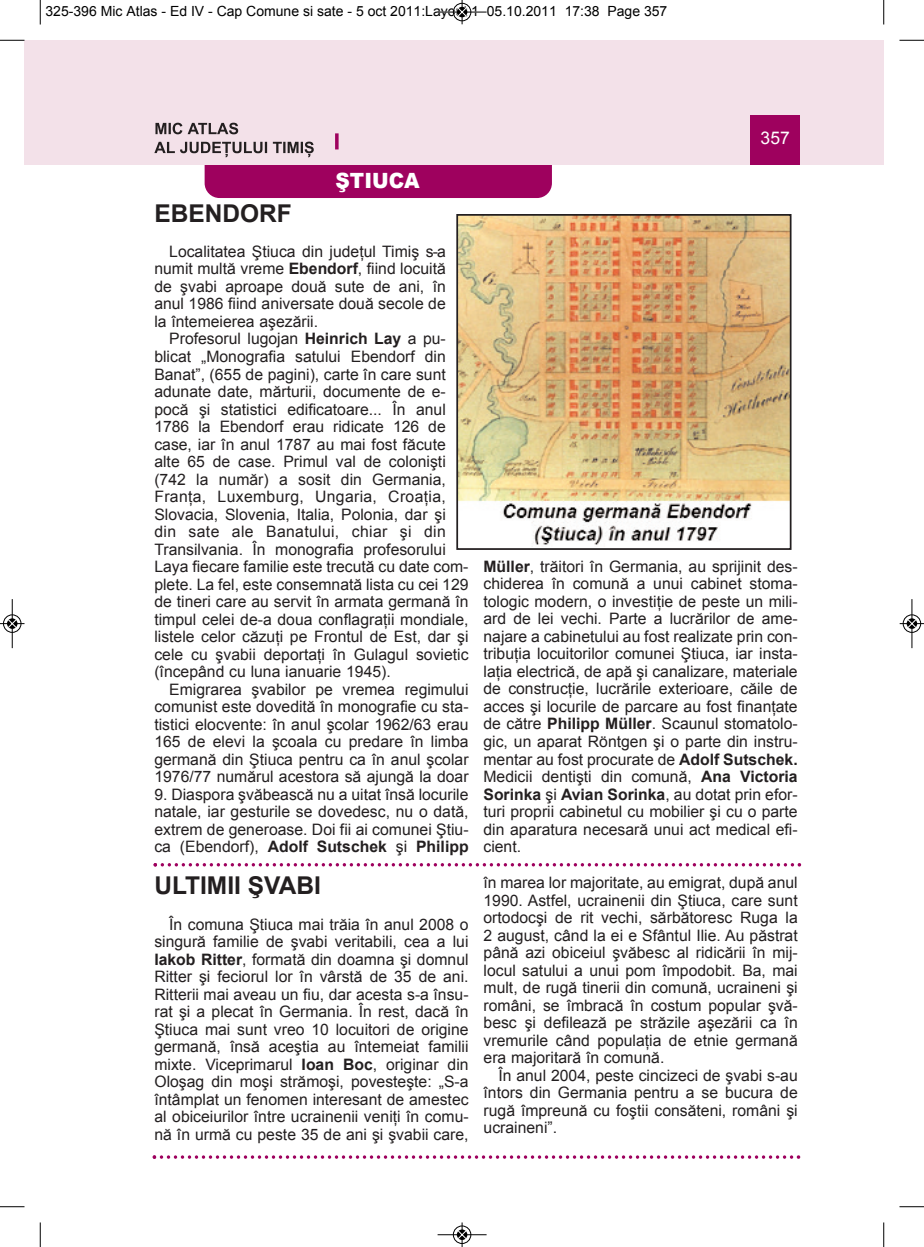
<style>
.page{position:relative;width:924px;height:1247px;background:#fff}
.page>*{position:absolute;margin:0;border:0;box-sizing:border-box;transform-origin:0 0}
.t1{font:700 24.5px "Arial";color:#231f20}
.t2{font:900 21px "Arial";color:#fff;scale:.95 1}
.t3{font:17.5px "Arial";color:#fff}
.t4{font:15.75px/17.5px "Arial";color:#231f20;text-align:justify}
.t5{font:14px "Arial";color:#000}
.s1{font-weight:700}
</style>
<div class="page">
<div style="left:205px;top:135px;width:347px;height:63px;background:#9e015e;border-radius:15px"></div>
<div style="left:40px;top:40px;width:844px;height:124px;background:#f3e1e9"></div>
<div style="left:750px;top:115px;width:50px;height:49px;background:#9e015e"></div>
<svg style="left:335px;top:133px;width:4px;height:16px"></svg>
<div style="left:24px;top:40px;width:16px;height:124px;background:#f3e1e9"></div>
<svg style="left:155px;top:123px;width:83px;height:11px"></svg>
<svg style="left:154px;top:142px;width:160px;height:15px"></svg>
<img style="left:459px;top:217px;width:329px;height:328px">
<div style="left:456px;top:214px;width:335px;height:336px;border:2px solid #231f20"></div>
<svg style="left:153px;top:863px;width:648px;height:3px"></svg>
<svg style="left:153px;top:1155px;width:647px;height:3px"></svg>
<svg style="left:40px;top:0;width:1px;height:24px"></svg>
<svg style="left:0;top:40px;width:24px;height:1px"></svg>
<svg style="left:883px;top:0;width:1px;height:24px"></svg>
<svg style="left:899px;top:40px;width:25px;height:1px"></svg>
<svg style="left:40px;top:1222px;width:1px;height:24px"></svg>
<svg style="left:0;top:1206px;width:24px;height:1px"></svg>
<svg style="left:883px;top:1222px;width:1px;height:24px"></svg>
<svg style="left:899px;top:1206px;width:25px;height:1px"></svg>
<hr style="left:438px;top:12px;width:48px;height:1px;background:#000">
<div style="left:453px;top:3px;width:18px;height:18px;border:1px solid #000;border-radius:50%"></div>
<svg style="left:458px;top:0;width:8px;height:24px"></svg>
<hr style="left:438px;top:1234px;width:48px;height:1px;background:#000">
<div style="left:453px;top:1225px;width:18px;height:18px;border:1px solid #000;border-radius:50%"></div>
<svg style="left:458px;top:1222px;width:8px;height:24px"></svg>
<div style="left:3px;top:614px;width:19px;height:19px;border:1px solid #fff;border-radius:50%"></div>
<hr style="left:12px;top:599px;width:1px;height:49px;background:#000">
<div style="left:3px;top:614px;width:18px;height:18px;border:1px solid #000;border-radius:50%"></div>
<svg style="left:0;top:619px;width:24px;height:9px"></svg>
<div style="left:902px;top:614px;width:19px;height:19px;border:1px solid #fff;border-radius:50%"></div>
<hr style="left:911px;top:599px;width:1px;height:49px;background:#000">
<div style="left:903px;top:614px;width:18px;height:18px;border:1px solid #000;border-radius:50%"></div>
<svg style="left:900px;top:619px;width:24px;height:9px"></svg>
<p class="t5" style="left:46px;top:3px;width:623px">325-396 Mic Atlas - Ed IV - Cap Comune si sate - 5 oct 2011:Layout 1 05.10.2011 17:38 Page 357</p>
<h2 class="t2" style="left:335px;top:165px;width:90px">ŞTIUCA</h2>
<p class="t3" style="left:760px;top:128px;width:31px">357</p>
<h1 class="t1" style="left:154px;top:200px;width:139px">EBENDORF</h1>
<p class="t4" style="left:154px;top:243px;width:293px;text-indent:15px">Localitatea Ştiuca din judeţul Timiş s-a numit multă vreme <span class="s1">Ebendorf</span>, fiind locuită de şvabi aproape două sute de ani, în anul 1986 fiind aniversate două secole de la întemeierea aşezării.</p>
<p class="t4" style="left:154px;top:330px;width:316px;text-align:left;text-indent:15px">Profesorul lugojan <span class="s1">Heinrich Lay</span> a pu&shy;blicat „Monografia satului Ebendorf din Banat”, (655 de pagini), carte în care sunt adunate date, mărturii, documente de e&shy;pocă şi statistici edificatoare... În anul 1786 la Ebendorf erau ridicate 126 de case, iar în anul 1787 au mai fost făcute alte 65 de case. Primul val de colonişti (742 la număr) a sosit din Germania, Franţa, Luxemburg, Ungaria, Croaţia, Slovacia, Slovenia, Italia, Polonia, dar şi din sate ale Banatului, chiar şi din Transilvania. În monografia profesorului Laya fiecare familie este trecută cu date com&shy;plete. La fel, este consemnată lista cu cei 129 de tineri care au servit în armata germană în timpul celei de-a doua conflagraţii mondiale, listele celor căzuţi pe Frontul de Est, dar şi cele cu şvabii deportaţi în Gulagul sovietic (începând cu luna ianuarie 1945).</p>
<p class="t4" style="left:154px;top:680px;width:316px;text-indent:15px">Emigrarea şvabilor pe vremea regimului comunist este dovedită în monografie cu sta&shy;tistici elocvente: în anul şcolar 1962/63 erau 165 de elevi la şcoala cu predare în limba germană din Ştiuca pentru ca în anul şcolar 1976/77 numărul acestora să ajungă la doar</p>
<p class="t4" style="left:154px;top:785px;width:316px">9. Diaspora şvăbească nu a uitat însă locurile natale, iar gesturile se dovedesc, nu o dată, extrem de generoase. Doi fii ai comunei Ştiu&shy;ca (Ebendorf), <span class="s1">Adolf Sutschek</span> şi <span class="s1">Philipp</span></p>
<h1 class="t1" style="left:154px;top:872px;width:168px">ULTIMII ŞVABI</h1>
<p class="t4" style="left:154px;top:915px;width:316px;text-indent:15px">În comuna Ştiuca mai trăia în anul 2008 o singură familie de şvabi veritabili, cea a lui <span class="s1">Iakob Ritter</span>, formată din doamna şi domnul Ritter şi feciorul lor în vârstă de 35 de ani.<br>Ritterii mai aveau un fiu, dar acesta s-a însu&shy;rat şi a plecat în Germania. În rest, dacă în Ştiuca mai sunt vreo 10 locuitori de origine germană, însă aceştia au întemeiat familii mixte. Viceprimarul <span class="s1">Ioan Boc</span>, originar din Oloşag din moşi strămoşi, povesteşte: „S-a întâmplat un fenomen interesant de amestec al obiceiurilor între ucrainenii veniţi în comu&shy;nă în urmă cu peste 35 de ani şi şvabii care,</p>
<p class="t4" style="left:483px;top:557px;width:316px"><span class="s1">Müller</span>, trăitori în Germania, au sprijinit des&shy;chiderea în comună a unui cabinet stoma&shy;tologic modern, o investiţie de peste un mili&shy;ard de lei vechi. Parte a lucrărilor de ame&shy;najare a cabinetului au fost realizate prin con&shy;tribuţia locuitorilor comunei Ştiuca, iar insta&shy;laţia electrică, de apă şi canalizare, materiale de construcţie, lucrările exterioare, căile de acces şi locurile de parcare au fost finanţate de către <span class="s1">Philipp Müller</span>. Scaunul stomatolo&shy;gic, un aparat Röntgen şi o parte din instru&shy;mentar au fost procurate de <span class="s1">Adolf Sutschek.<br></span>Medicii dentişti din comună, <span class="s1">Ana Victoria Sorinka</span> şi <span class="s1">Avian Sorinka</span>, au dotat prin efor&shy;turi proprii cabinetul cu mobilier şi cu o parte din aparatura necesară unui act medical efi&shy;cient.</p>
<p class="t4" style="left:483px;top:873px;width:316px">în marea lor majoritate, au emigrat, după anul 1990. Astfel, ucrainenii din Ştiuca, care sunt ortodocşi de rit vechi, sărbătoresc Ruga la 2 august, când la ei e Sfântul Ilie. Au păstrat până azi obiceiul şvăbesc al ridicării în mij&shy;locul satului a unui pom împodobit. Ba, mai mult, de rugă tinerii din comună, ucraineni şi români, se îmbracă în costum popular şvă&shy;besc şi defilează pe străzile aşezării ca în vremurile când populaţia de etnie germană era majoritară în comună.</p>
<p class="t4" style="left:483px;top:1066px;width:316px;text-indent:15px">În anul 2004, peste cincizeci de şvabi s-au întors din Germania pentru a se bucura de rugă împreună cu foştii consăteni, români şi ucraineni”.</p>
</div>
